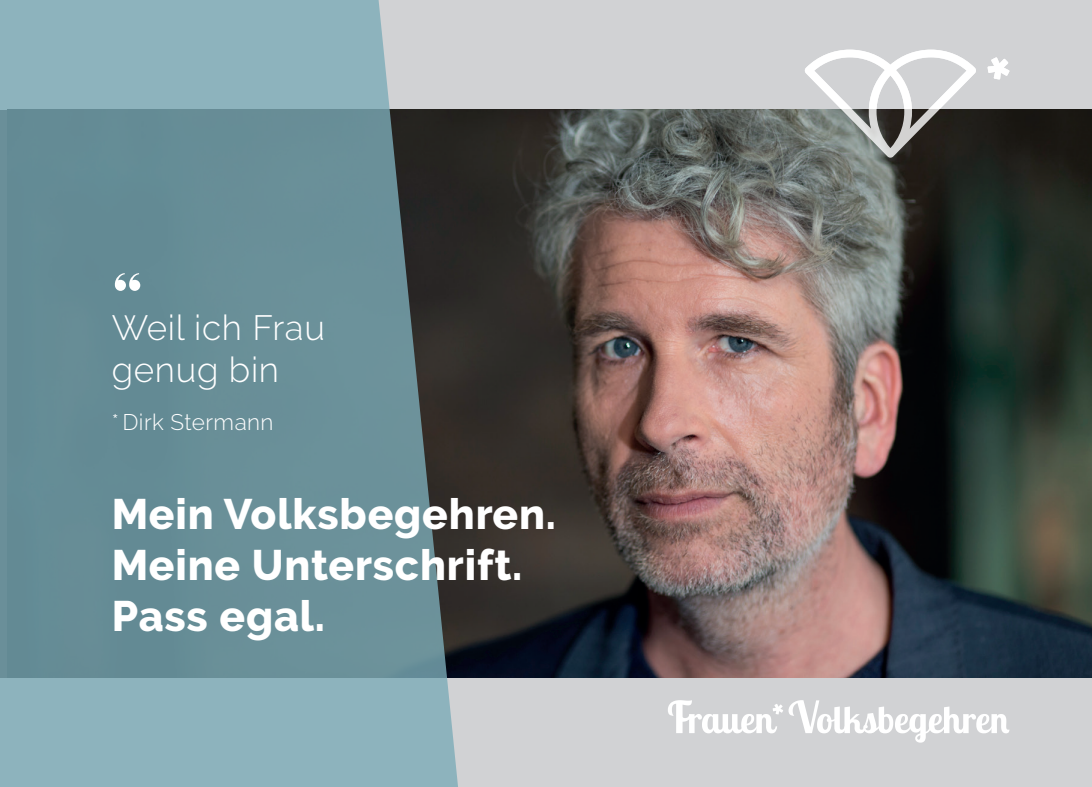
<style>
.page{position:relative;width:1092px;height:787px;background:#fff}
.page>*{position:absolute;margin:0;border:0;box-sizing:border-box;transform-origin:0 0}
.t1{font:500 110px "Voga";color:#fff}
.t2{font:800 42.5px "Raleway";letter-spacing:.02em;color:#fff}
.t3{font:300 35px/42px "Raleway";letter-spacing:.02em;color:#fff}
.t4{font:300 22.5px "Raleway";letter-spacing:.02em;color:#fff}
</style>
<div class="page">
<div style="left:0;top:0;width:1091px;height:787px;background:#d1d2d4"></div>
<img style="left:458px;top:110px;width:633px;height:567px">
<svg style="left:0;top:0;width:458px;height:787px;background:#6f929b"></svg>
<svg style="left:668px;top:700px;width:341px;height:42px"></svg>
<svg style="left:804px;top:50px;width:172px;height:108px"></svg>
<svg style="left:987px;top:57px;width:22px;height:22px"></svg>
<p class="t1" style="left:112px;top:251px;width:33px">“</p>
<p class="t3" style="left:112px;top:306px;width:215px">Weil ich Frau genug bin</p>
<p class="t4" style="left:112px;top:409px;width:163px">* Dirk Stermann</p>
<p class="t2" style="left:112px;top:490px;width:446px">Mein Volksbegehren.</p>
<p class="t2" style="left:112px;top:541px;width:412px">Meine Unterschrift.</p>
<p class="t2" style="left:112px;top:592px;width:215px">Pass egal.</p>
</div>
